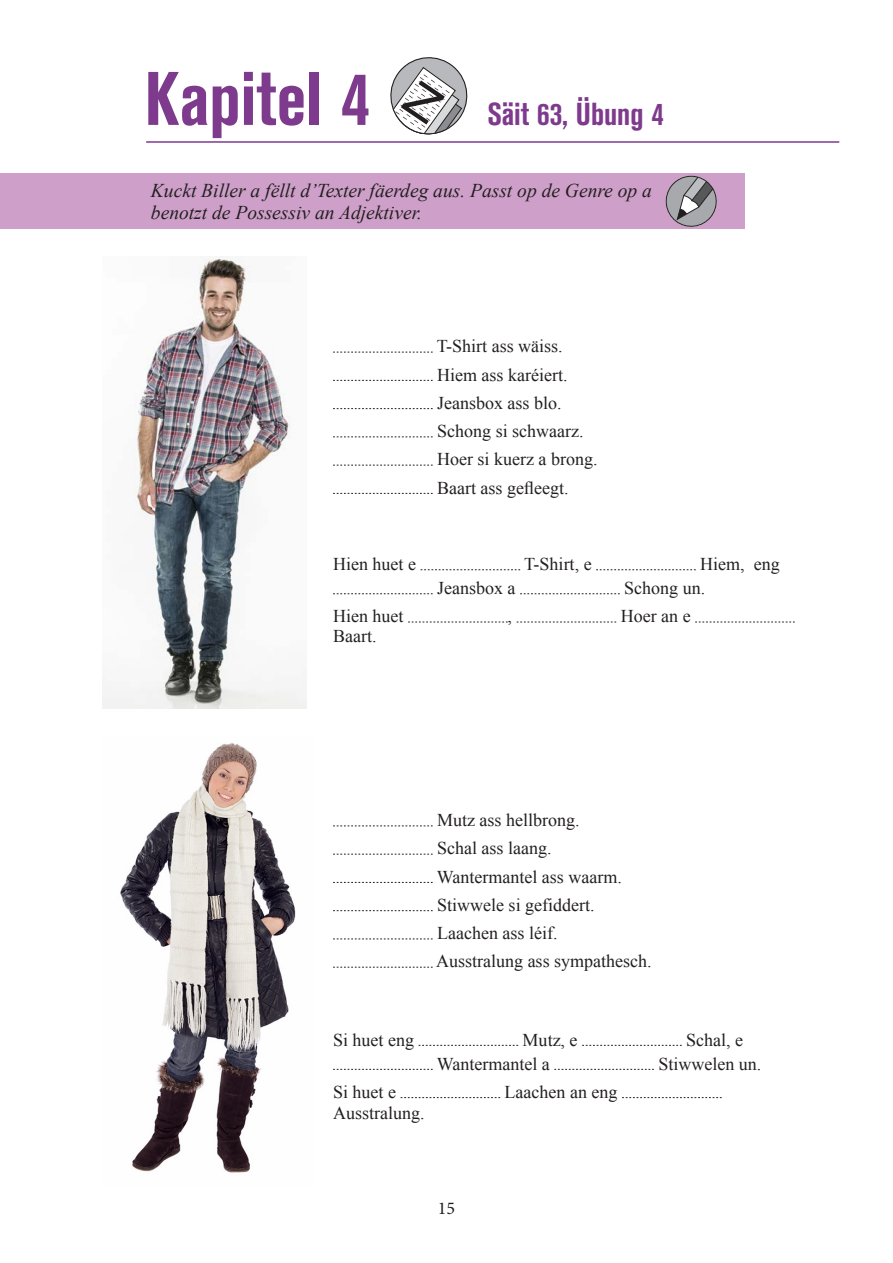
<style>
.page{position:relative;width:893px;height:1263px;background:#fff}
.page>*{position:absolute;margin:0;border:0;box-sizing:border-box;transform-origin:0 0}
.t1{font:700 condensed 75px "Akzidenz Grotesk BE";color:#7e3a8c}
.t2{font:700 condensed 31.5px "Akzidenz Grotesk BE";color:#7e3a8c}
.t3{font:italic 19.5px/21.5px "Times New Roman";color:#231f20}
.t4{font:18px/28.2px "Times New Roman";color:#231f20}
.t5{font:18px "Minion Pro";color:#231f20}
</style>
<div class="page">
<svg style="left:390px;top:57px;width:78px;height:78px"></svg>
<hr style="left:146px;top:141px;width:693px;height:2px;background:#7e3a8c">
<div style="left:0;top:174px;width:744px;height:55px;background:#cea0c9"></div>
<svg style="left:665px;top:175px;width:52px;height:52px"></svg>
<svg style="left:333px;top:352px;width:100px;height:1px"></svg>
<svg style="left:333px;top:380px;width:100px;height:1px"></svg>
<svg style="left:333px;top:408px;width:100px;height:1px"></svg>
<svg style="left:333px;top:437px;width:100px;height:1px"></svg>
<svg style="left:333px;top:465px;width:100px;height:1px"></svg>
<svg style="left:333px;top:493px;width:100px;height:1px"></svg>
<svg style="left:421px;top:569px;width:99px;height:1px"></svg>
<svg style="left:596px;top:569px;width:100px;height:1px"></svg>
<svg style="left:333px;top:593px;width:100px;height:1px"></svg>
<svg style="left:520px;top:593px;width:100px;height:1px"></svg>
<svg style="left:408px;top:622px;width:100px;height:1px"></svg>
<svg style="left:517px;top:622px;width:99px;height:1px"></svg>
<svg style="left:695px;top:622px;width:100px;height:1px"></svg>
<svg style="left:333px;top:826px;width:100px;height:1px"></svg>
<svg style="left:333px;top:854px;width:100px;height:1px"></svg>
<svg style="left:333px;top:882px;width:100px;height:1px"></svg>
<svg style="left:333px;top:910px;width:100px;height:1px"></svg>
<svg style="left:333px;top:939px;width:100px;height:1px"></svg>
<svg style="left:333px;top:967px;width:100px;height:1px"></svg>
<svg style="left:419px;top:1045px;width:99px;height:1px"></svg>
<svg style="left:582px;top:1045px;width:100px;height:1px"></svg>
<svg style="left:333px;top:1069px;width:100px;height:1px"></svg>
<svg style="left:554px;top:1069px;width:100px;height:1px"></svg>
<svg style="left:401px;top:1097px;width:99px;height:1px"></svg>
<svg style="left:622px;top:1097px;width:100px;height:1px"></svg>
<img style="left:120px;top:743px;width:176px;height:430px">
<img style="left:102px;top:256px;width:205px;height:453px">
<p class="t1" style="left:145px;top:56px;width:227px">Kapitel 4</p>
<p class="t2" style="left:487px;top:96px;width:178px">Säit 63, Übung 4</p>
<p class="t3" style="left:151px;top:180px;width:502px">Kuckt Biller a fëllt d’Texter fäerdeg aus. Passt op de Genre op a benotzt de Possessiv an Adjektiver.</p>
<p class="t4" style="left:437px;top:332px;width:127px">T-Shirt ass wäiss.</p>
<p class="t4" style="left:437px;top:360px;width:132px">Hiem ass karéiert.</p>
<p class="t4" style="left:437px;top:388px;width:126px">Jeansbox ass blo.</p>
<p class="t4" style="left:437px;top:417px;width:148px">Schong si schwaarz.</p>
<p class="t4" style="left:437px;top:445px;width:162px">Hoer si kuerz a brong.</p>
<p class="t4" style="left:437px;top:473px;width:133px">Baart ass gefleegt.</p>
<p class="t4" style="left:333px;top:550px;width:84px">Hien huet e</p>
<p class="t4" style="left:524px;top:550px;width:69px">T-Shirt, e</p>
<p class="t4" style="left:700px;top:550px;width:81px">Hiem, eng</p>
<p class="t4" style="left:437px;top:574px;width:80px">Jeansbox a</p>
<p class="t4" style="left:624px;top:574px;width:82px">Schong un.</p>
<p class="t4" style="left:333px;top:602px;width:72px">Hien huet</p>
<p class="t4" style="left:508px;top:602px;width:6px">,</p>
<p class="t4" style="left:621px;top:602px;width:71px">Hoer an e</p>
<p class="t4" style="left:333px;top:622px;width:45px">Baart.</p>
<p class="t4" style="left:436px;top:806px;width:217px">Mutz ass hellbrong.<br>Schal ass laang.<br>Wantermantel ass waarm.<br>Stiwwele si gefiddert.<br>Laachen ass léif.<br>Ausstralung ass sympathesch.</p>
<p class="t4" style="left:333px;top:1025px;width:83px">Si huet eng</p>
<p class="t4" style="left:523px;top:1025px;width:56px">Mutz, e</p>
<p class="t4" style="left:686px;top:1025px;width:58px">Schal, e</p>
<p class="t4" style="left:437px;top:1049px;width:114px">Wantermantel a</p>
<p class="t4" style="left:658px;top:1049px;width:104px">Stiwwelen un.</p>
<p class="t4" style="left:333px;top:1077px;width:64px">Si huet e</p>
<p class="t4" style="left:505px;top:1077px;width:114px">Laachen an eng</p>
<p class="t4" style="left:333px;top:1098px;width:93px">Ausstralung.</p>
<p class="t5" style="left:438px;top:1196px;width:19px">15</p>
</div>
